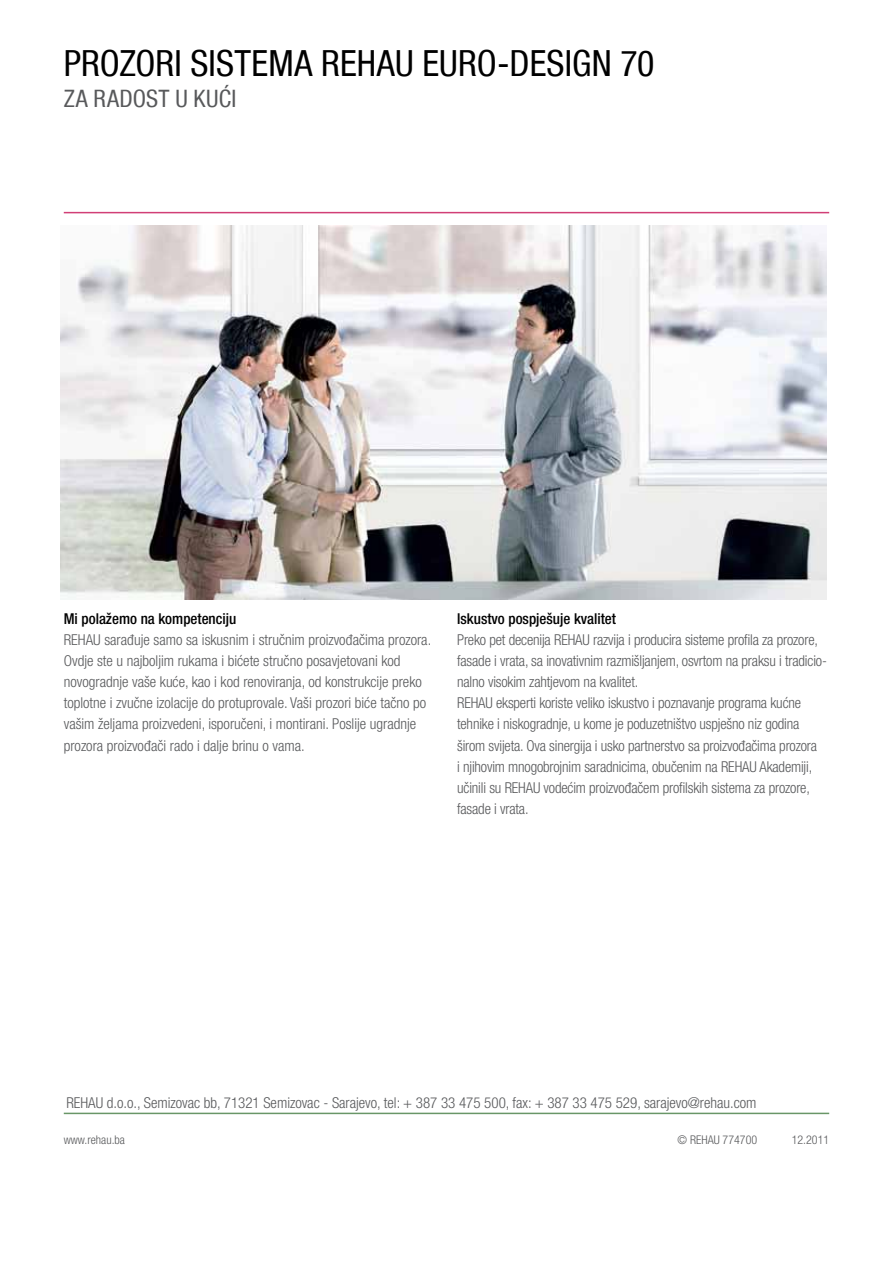
<style>
.page{position:relative;width:893px;height:1263px;background:#fff}
.page>*{position:absolute;margin:0;border:0;box-sizing:border-box;transform-origin:0 0}
.t1{font:condensed 36px "Helvetica Neue LT Com";letter-spacing:.005em;color:#000}
.t2{font:condensed 24px "Helvetica Neue LT Com";color:#58595b}
.t3{font:300 condensed 15px/21px "Helvetica Neue LT Com";letter-spacing:-.01em;color:#58595b}
.t4{font:500 condensed 15px "Helvetica Neue LT Com";color:#000}
.t5{font:300 condensed 12px "Helvetica Neue LT Com";color:#58595b}
</style>
<div class="page">
<hr style="left:64px;top:1113px;width:765px;height:1px;background:#699667">
<hr style="left:64px;top:212px;width:765px;height:1px;background:#d13f76">
<img style="left:61px;top:226px;width:765px;height:374px">
<h1 class="t1" style="left:64px;top:42px;width:462px">PROZORI SISTEMA REHAU EURO -DESI</h1>
<h1 class="t1" style="left:572px;top:42px;width:84px">GN 70</h1>
<h2 class="t2" style="left:64px;top:85px;width:58px">ZA RADOS</h2>
<h2 class="t2" style="left:159px;top:85px;width:79px">T U KUĆI</h2>
<p class="t4" style="left:64px;top:610px;width:174px">Mi polažemo na kompetenciju</p>
<p class="t3" style="left:64px;top:630px;width:369px">REHAU sarađuje samo sa iskusnim i stručnim proizvođačima prozora.<br>Ovdje ste u najboljim rukama i bićete stručno posavjetovani kod novogradnje vaše kuće, kao i kod renoviranja, od konstrukcije preko toplotne i zvučne izolacije do protuprovale. Vaši prozori biće tačno po vašim željama proizvedeni, isporučeni, i montirani. Poslije ugradnje prozora proizvođači rado i dalje brinu o vama.</p>
<p class="t4" style="left:457px;top:610px;width:160px">Iskustvo pospješuje kvalitet</p>
<p class="t3" style="left:457px;top:630px;width:371px">Preko pet decenija REHAU razvija i producira sisteme profila za prozore, fasade i vrata, sa inovativnim razmišljanjem, osvrtom na praksu i tradicio&shy;nalno visokim zahtjevom na kvalitet.<br>REHAU eksperti koriste veliko iskustvo i poznavanje programa kućne tehnike i niskogradnje, u kome je poduzetništvo uspješno niz godina širom svijeta. Ova sinergija i usko partnerstvo sa proizvođačima prozora<br>i njihovim mnogobrojnim saradnicima, obučenim na REHAU Akademiji, učinili su REHAU vodećim proizvođačem profilskih sistema za prozore, fasade i vrata.</p>
<p class="t3" style="left:66px;top:1092px;width:692px">REHAU d.o.o., Semizovac bb, 71321 Semizovac - Sarajevo, tel: + 387 33 475 500, fax: + 387 33 475 529, sarajevo@rehau.com</p>
<p class="t5" style="left:64px;top:1133px;width:63px">www.rehau.ba</p>
<p class="t5" style="left:678px;top:1133px;width:81px">© REHAU 774700</p>
<p class="t5" style="left:792px;top:1133px;width:39px">12.2011</p>
</div>
